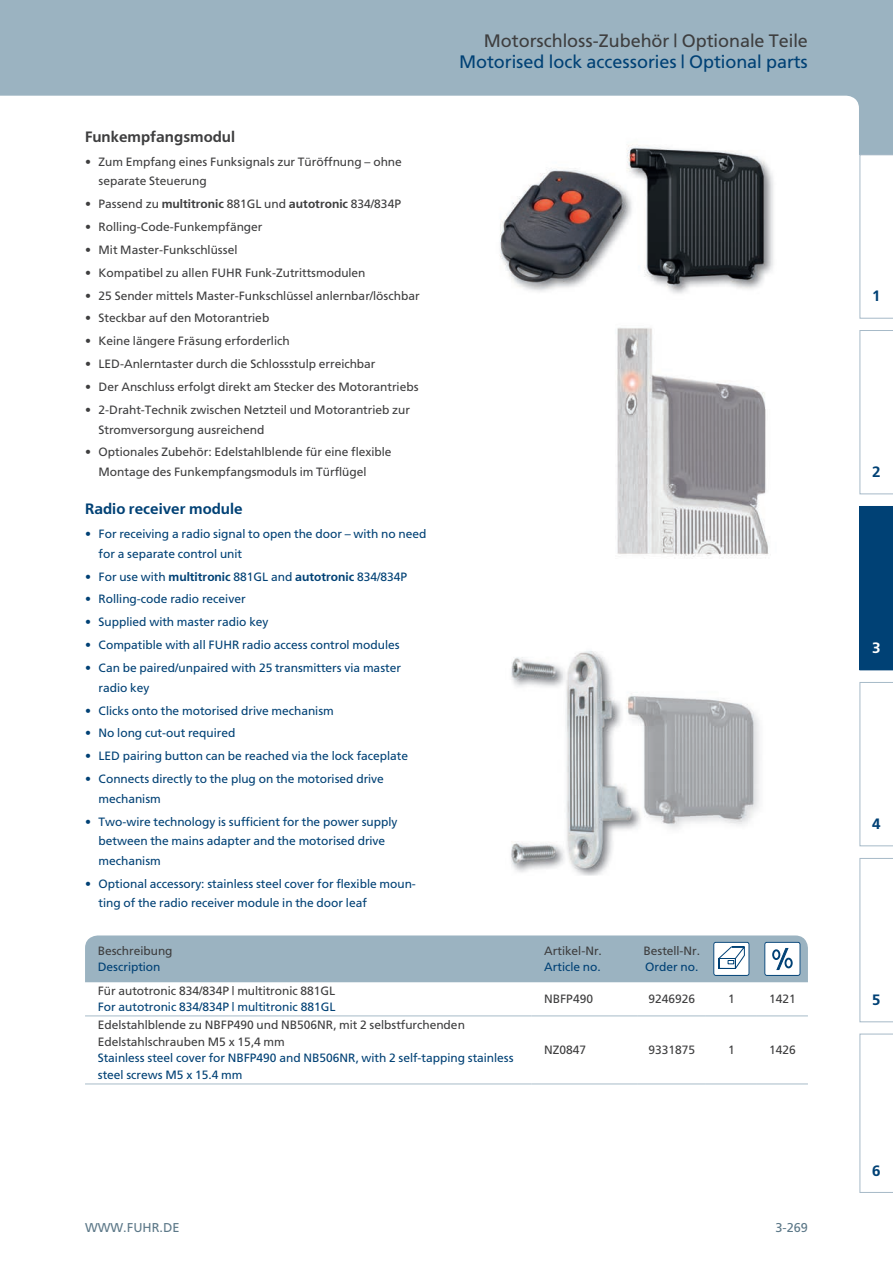
<style>
.page{position:relative;width:893px;height:1263px;background:#fff}
.page>*{position:absolute;margin:0;border:0;box-sizing:border-box;transform-origin:0 0}
.Kopf_Titel_S2{font:18px "Free Set";color:#004175}
.Kopf_Titel_S1{font:18px "Free Set";color:#3e3e3f}
.Info_Titel_S2{font:600 15px "Free Set";color:#004175}
.Info_Titel_S1{font:600 15px "Free Set";color:#3e3e3f}
.t1{font:600 15px "Free Set";color:#fff}
.Fusszeile_Text{font:12.75px "Free Set";color:#5c7888}
.Tabelle_Links_S2{font:12px/19.5px "Free Set";color:#004175}
.Tabelle_Links_S1{font:12px/19.5px "Free Set";color:#3e3e3f}
.Tabelle_Zentriert_S1{font:12px "Free Set";color:#3e3e3f}
.Tabelle_Zentriert_S2{font:12px "Free Set";color:#004175}
.s1{font-weight:600}
</style>
<div class="page">
<div style="left:0;top:0;width:893px;height:154px;background:#9bb3c1"></div>
<div style="left:0;top:96px;width:859px;height:58px;background:#fff"></div>
<svg style="left:859px;top:154px;width:34px;height:868px"></svg>
<svg style="left:859px;top:1034px;width:34px;height:159px"></svg>
<img style="left:489px;top:128px;width:291px;height:748px">
<hr style="left:85px;top:1015px;width:446px;height:1px;background:#a7bbc8">
<hr style="left:531px;top:1015px;width:107px;height:1px;background:#a7bbc8">
<hr style="left:638px;top:1015px;width:68px;height:1px;background:#a7bbc8">
<hr style="left:706px;top:1015px;width:51px;height:1px;background:#a7bbc8">
<hr style="left:757px;top:1015px;width:51px;height:1px;background:#a7bbc8">
<hr style="left:85px;top:1083px;width:446px;height:1px;background:#a7bbc8">
<hr style="left:531px;top:1083px;width:107px;height:1px;background:#a7bbc8">
<hr style="left:638px;top:1083px;width:68px;height:1px;background:#a7bbc8">
<hr style="left:706px;top:1083px;width:51px;height:1px;background:#a7bbc8">
<hr style="left:757px;top:1083px;width:51px;height:1px;background:#a7bbc8">
<svg style="left:85px;top:935px;width:723px;height:47px;background:#9fb6c3"></svg>
<div style="left:764px;top:942px;width:36px;height:34px;border:1px solid #004175;border-radius:2px"></div>
<p class="Info_Titel_S1" style="left:85px;top:128px;width:151px">Funkempfangsmodul</p>
<p class="Tabelle_Links_S1" style="left:99px;top:152px;width:305px;text-indent:-14px">• Zum Empfang eines Funksignals zur Türöffnung – ohne separate Steuerung</p>
<p class="Tabelle_Links_S1" style="left:85px;top:194px;width:317px">• Passend zu <span class="s1">multitronic</span> 881GL und <span class="s1">autotronic</span> 834/834P</p>
<p class="Tabelle_Links_S1" style="left:85px;top:217px;width:179px">• Rolling-Code-Funkempfänger</p>
<p class="Tabelle_Links_S1" style="left:85px;top:240px;width:154px">• Mit Master-Funkschlüssel</p>
<p class="Tabelle_Links_S1" style="left:85px;top:263px;width:282px">• Kompatibel zu allen FUHR Funk-Zutrittsmodulen</p>
<p class="Tabelle_Links_S1" style="left:85px;top:286px;width:336px">• 25 Sender mittels Master-Funkschlüssel anlernbar/löschbar</p>
<p class="Tabelle_Links_S1" style="left:85px;top:308px;width:186px">• Steckbar auf den Motorantrieb</p>
<p class="Tabelle_Links_S1" style="left:85px;top:331px;width:206px">• Keine längere Fräsung erforderlich</p>
<p class="Tabelle_Links_S1" style="left:85px;top:354px;width:292px">• LED-Anlerntaster durch die Schlossstulp erreichbar</p>
<p class="Tabelle_Links_S1" style="left:85px;top:377px;width:335px">• Der Anschluss erfolgt direkt am Stecker des Motorantriebs</p>
<p class="Tabelle_Links_S1" style="left:99px;top:400px;width:313px;text-indent:-14px">• 2-Draht-Technik zwischen Netzteil und Motorantrieb zur<br>Stromversorgung ausreichend</p>
<p class="Tabelle_Links_S1" style="left:99px;top:442px;width:294px;text-indent:-14px">• Optionales Zubehör: Edelstahlblende für eine flexible<br>Montage des Funkempfangsmoduls im Türflügel</p>
<p class="Info_Titel_S2" style="left:85px;top:500px;width:159px">Radio receiver module</p>
<p class="Tabelle_Links_S2" style="left:99px;top:524px;width:329px;text-indent:-14px">• For receiving a radio signal to open the door – with no need for a separate control unit</p>
<p class="Tabelle_Links_S2" style="left:85px;top:566px;width:324px">• For use with <span class="s1">multitronic</span> 881GL and <span class="s1">autotronic</span> 834/834P</p>
<p class="Tabelle_Links_S2" style="left:85px;top:589px;width:162px">• Rolling-code radio receiver</p>
<p class="Tabelle_Links_S2" style="left:85px;top:612px;width:185px">• Supplied with master radio key</p>
<p class="Tabelle_Links_S2" style="left:85px;top:635px;width:316px">• Compatible with all FUHR radio access control modules</p>
<p class="Tabelle_Links_S2" style="left:99px;top:658px;width:304px;text-indent:-14px">• Can be paired/unpaired with 25 transmitters via master radio key</p>
<p class="Tabelle_Links_S2" style="left:85px;top:700px;width:250px">• Clicks onto the motorised drive mechanism</p>
<p class="Tabelle_Links_S2" style="left:85px;top:723px;width:152px">• No long cut-out required</p>
<p class="Tabelle_Links_S2" style="left:85px;top:746px;width:325px">• LED pairing button can be reached via the lock faceplate</p>
<p class="Tabelle_Links_S2" style="left:99px;top:769px;width:287px;text-indent:-14px">• Connects directly to the plug on the motorised drive mechanism</p>
<p class="Tabelle_Links_S2" style="left:99px;top:812px;width:300px;text-indent:-14px">• Two-wire technology is sufficient for the power supply between the mains adapter and the motorised drive mechanism</p>
<p class="Tabelle_Links_S2" style="left:99px;top:874px;width:318px;text-indent:-14px">• Optional accessory: stainless steel cover for flexible moun&shy;ting of the radio receiver module in the door leaf</p>
<p class="Tabelle_Links_S1" style="left:98px;top:941px;width:76px">Beschreibung</p>
<p class="Tabelle_Links_S2" style="left:98px;top:957px;width:64px">Description</p>
<p class="Tabelle_Links_S1" style="left:98px;top:981px;width:239px">Für autotronic 834/834P | multitronic 881GL</p>
<p class="Tabelle_Links_S2" style="left:98px;top:997px;width:239px">For autotronic 834/834P | multitronic 881GL</p>
<p class="Kopf_Titel_S1" style="left:484px;top:30px;width:326px">Motorschloss-Zubehör | Optionale Teile</p>
<p class="Kopf_Titel_S2" style="left:459px;top:51px;width:350px">Motorised lock accessories | Optional parts</p>
<p class="Tabelle_Links_S1" style="left:544px;top:941px;width:59px">Artikel-Nr.</p>
<p class="Tabelle_Links_S2" style="left:544px;top:957px;width:58px">Article no.</p>
<p class="Tabelle_Zentriert_S1" style="left:644px;top:943px;width:58px">Bestell-Nr.</p>
<p class="Tabelle_Zentriert_S2" style="left:645px;top:960px;width:55px">Order no.</p>
<p class="Tabelle_Links_S1" style="left:544px;top:989px;width:50px">NBFP490</p>
<p class="Tabelle_Zentriert_S1" style="left:648px;top:992px;width:48px">9246926</p>
<p class="Tabelle_Zentriert_S1" style="left:728px;top:992px;width:8px">1</p>
<p class="Tabelle_Zentriert_S1" style="left:769px;top:992px;width:28px">1421</p>
<p class="Tabelle_Links_S1" style="left:98px;top:1017px;width:369px;line-height:16.5px">Edelstahlblende zu NBFP490 und NB506NR, mit 2 selbstfurchenden<br>Edelstahlschrauben M5 x 15,4 mm</p>
<p class="Tabelle_Links_S2" style="left:98px;top:1050px;width:417px;line-height:16.5px">Stainless steel cover for NBFP490 and NB506NR, with 2 self-tapping stainless steel screws M5 x 15.4 mm</p>
<p class="Tabelle_Links_S1" style="left:544px;top:1040px;width:44px">NZ0847</p>
<p class="Tabelle_Zentriert_S1" style="left:648px;top:1043px;width:48px">9331875</p>
<p class="Tabelle_Zentriert_S1" style="left:728px;top:1043px;width:8px">1</p>
<p class="Tabelle_Zentriert_S1" style="left:769px;top:1043px;width:28px">1426</p>
<p class="Fusszeile_Text" style="left:85px;top:1220px;width:96px">WWW.FUHR.DE</p>
<p class="Fusszeile_Text" style="left:775px;top:1220px;width:34px">3-269</p>
<p class="Info_Titel_S2" style="left:872px;top:287px;width:11px">1</p>
<p class="Info_Titel_S2" style="left:872px;top:463px;width:11px">2</p>
<p class="t1" style="left:872px;top:639px;width:11px">3</p>
<p class="Info_Titel_S2" style="left:872px;top:815px;width:11px">4</p>
<p class="Info_Titel_S2" style="left:872px;top:991px;width:11px">5</p>
<p class="Info_Titel_S2" style="left:872px;top:1162px;width:11px">6</p>
</div>
